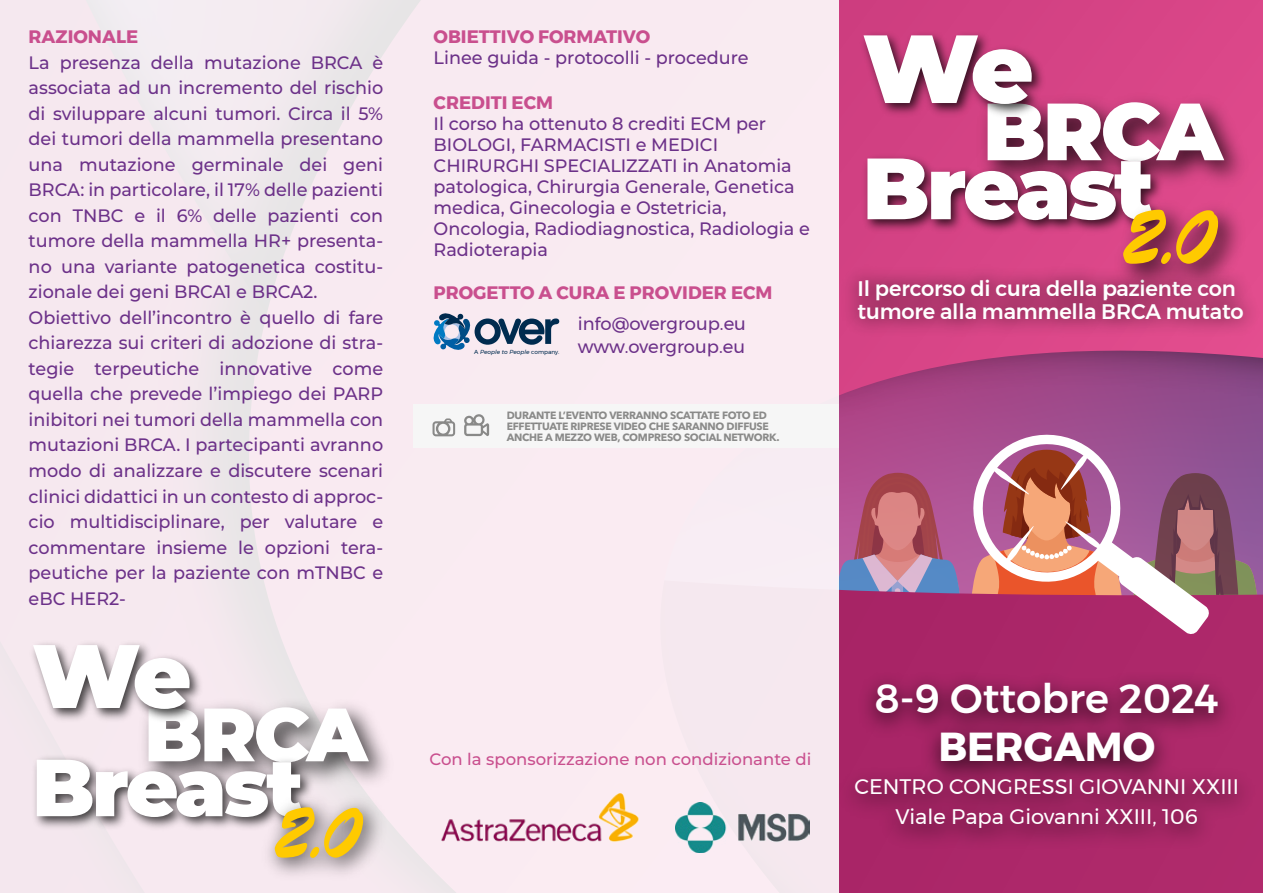
<style>
.page{position:relative;width:1263px;height:893px;background:#fff}
.page>*{position:absolute;margin:0;border:0;box-sizing:border-box;transform-origin:0 0}
.t1{font:900 96.6px "Montserrat";color:#fff}
.t2{font:900 89.85px "Montserrat";color:#fff}
.t3{font:900 86.7px "Montserrat";letter-spacing:-.03em;color:#fff}
.t4{font:900 81px "Montserrat";color:#fff}
.t5{font:900 80.7px "Montserrat";letter-spacing:-.03em;color:#fff}
.t6{font:900 75.3px "Montserrat";color:#fff}
.t7{font:500 40.35px "Montserrat";color:#fff}
.t8{font:700 40.35px "Montserrat";color:#fff}
.t9{font:500 21px/22.2px "Montserrat";letter-spacing:-.005em;color:#fff}
.t10{font:21px/30px "Montserrat";color:#fff;text-align:center}
.t11{font:500 18px/25.5px "Montserrat";color:#6c3189}
.t12{font:700 18px "Montserrat";color:#c94f8e}
.t13{font:18px "Montserrat";color:#6c3189}
.t14{font:500 16.5px "Montserrat";color:#c94f8e}
.t15{font:700 10.5px/10.9px "Avenir Next LT Pro";letter-spacing:-.025em;color:rgb(29 29 27/.5)}
.t16{font:italic 5.85px "Montserrat";color:#002b4f}
.s1{font-style:normal}
</style>
<div class="page">
<svg style="left:838px;top:0;width:425px;height:893px;background:#ab457f"></svg>
<div style="left:0;top:0;width:838px;height:893px;background:#f8eaf1"></div>
<div style="left:413px;top:405px;width:425px;height:43px;background:#f6f6f6"></div>
<svg style="left:432px;top:418px;width:23px;height:18px"></svg>
<svg style="left:464px;top:414px;width:25px;height:22px"></svg>
<img style="left:420px;top:793px;width:219px;height:69px">
<img style="left:676px;top:802px;width:133px;height:50px">
<img style="left:838px;top:253px;width:425px;height:127px">
<img style="left:838px;top:657px;width:425px;height:208px">
<img style="left:1051px;top:21px;width:208px;height:195px">
<img style="left:854px;top:12px;width:197px;height:125px">
<img style="left:854px;top:137px;width:318px;height:123px">
<img style="left:1106px;top:193px;width:146px;height:105px">
<svg style="left:1123px;top:210px;width:95px;height:54px;background:#cb7836"></svg>
<img style="left:209px;top:630px;width:177px;height:156px">
<img style="left:32px;top:643px;width:177px;height:96px">
<img style="left:34px;top:739px;width:287px;height:91px">
<img style="left:253px;top:786px;width:140px;height:89px">
<svg style="left:275px;top:807px;width:88px;height:51px;background:#d4b75e"></svg>
<svg style="left:964px;top:425px;width:246px;height:210px"></svg>
<svg style="left:434px;top:313px;width:125px;height:37px"></svg>
<p class="t12" style="left:29px;top:23px;width:111px">RAZIONALE</p>
<p class="t11" style="left:29px;top:49px;width:356px">La presenza della mutazione BRCA è associata ad un incremento del rischio di sviluppare alcuni tumori. Circa il 5% dei tumori della mammella presentano una mutazione germinale dei geni BRCA: in particolare, il 17% delle pazienti con TNBC e il 6% delle pazienti con tumore della mammella HR+ presenta&shy;no una variante patogenetica costitu&shy;zionale dei geni BRCA1 e BRCA2.<br>Obiettivo dell’incontro è quello di fare chiarezza sui criteri di adozione di stra&shy;tegie terpeutiche innovative come quella che prevede l’impiego dei PARP inibitori nei tumori della mammella con mutazioni BRCA. I partecipanti avranno modo di analizzare e discutere scenari clinici didattici in un contesto di approc&shy;cio multidisciplinare, per valutare e commentare insieme le opzioni tera&shy;peutiche per la paziente con mTNBC e eBC HER2-</p>
<h2 class="t2" style="left:32px;top:609px;width:161px">We</h2>
<h3 class="t6" style="left:144px;top:678px;width:225px">BRCA</h3>
<h3 class="t5" style="left:32px;top:727px;width:273px">Breast</h3>
<p class="t12" style="left:434px;top:23px;width:218px">OBIETTIVO FORMATIVO</p>
<p class="t11" style="left:434px;top:44px;width:317px">Linee guida - protocolli - procedure</p>
<p class="t12" style="left:434px;top:88px;width:121px">CREDITI ECM</p>
<p class="t11" style="left:434px;top:113px;width:378px;line-height:21px">Il corso ha ottenuto 8 crediti ECM per BIOLOGI, FARMACISTI e MEDICI CHIRURGHI SPECIALIZZATI in Anatomia patologica, Chirurgia Generale, Genetica medica, Ginecologia e Ostetricia, Oncologia, Radiodiagnostica, Radiologia e Radioterapia</p>
<p class="t12" style="left:434px;top:278px;width:340px">PROGETTO A CURA E PROVIDER ECM</p>
<p class="t13" style="left:578px;top:310px;width:170px">info@overgroup.eu</p>
<p class="t16" style="left:474px;top:348px;width:87px"><span class="s1">A</span> People to People <span class="s1">company.</span></p>
<p class="t13" style="left:578px;top:332px;width:169px">www.overgroup.eu</p>
<p class="t15" style="left:507px;top:410px;width:274px">DURANTE L’EVENTO VERRANNO SCATTATE FOTO ED<br>EFFETTUATE RIPRESE VIDEO CHE SARANNO DIFFUSE<br>ANCHE A MEZZO WEB, COMPRESO SOCIAL NETWORK.</p>
<h1 class="t1" style="left:862px;top:-4px;width:173px">We</h1>
<h3 class="t4" style="left:983px;top:71px;width:241px">BRCA</h3>
<h3 class="t3" style="left:862px;top:123px;width:293px">Breast</h3>
<p class="t9" style="left:857px;top:278px;width:388px">Il percorso di cura della paziente con tumore alla mammella BRCA mutato</p>
<p class="t14" style="left:430px;top:748px;width:383px">Con la sponsorizzazione non condizionante di</p>
<h3 class="t7" style="left:874px;top:667px;width:346px">8-9 Ottobre 2024</h3>
<h3 class="t8" style="left:938px;top:714px;width:218px">BERGAMO</h3>
<p class="t10" style="left:854px;top:771px;width:386px">CENTRO CONGRESSI GIOVANNI XXIII<br>Viale Papa Giovanni XXIII, 106</p>
</div>
